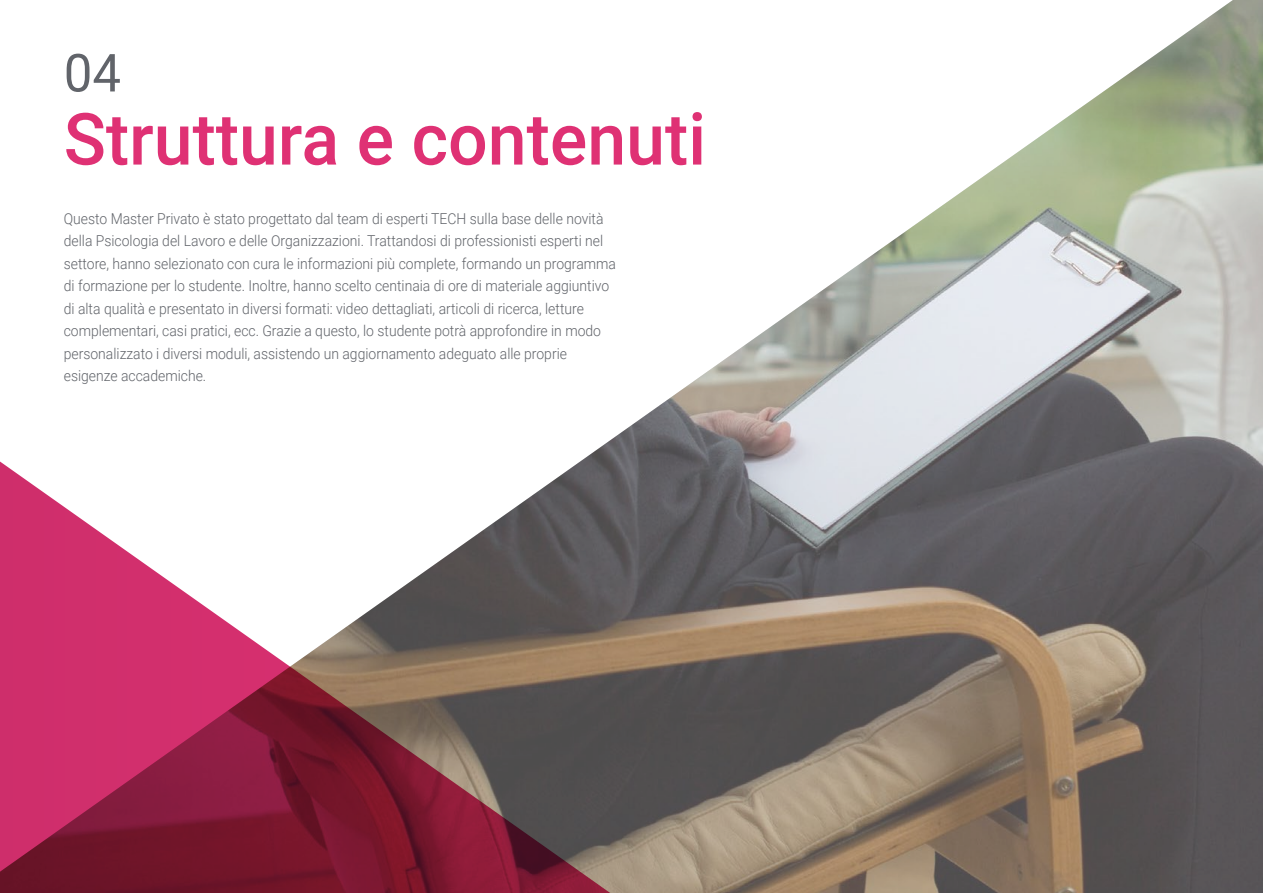
<style>
.page{position:relative;width:1263px;height:893px;background:#fff}
.page>*{position:absolute;margin:0;border:0;box-sizing:border-box;transform-origin:0 0}
.t1{font:500 72px "Roboto";color:#df3174}
.t2{font:52.5px "Roboto";color:#61646a}
.t3{font:300 15px/22.5px "Roboto";color:#61646a;scale:.93 1}
</style>
<div class="page">
<img style="left:602px;top:0;width:661px;height:893px">
<svg style="left:0;top:446px;width:640px;height:447px"></svg>
<h2 class="t2" style="left:64px;top:36px;width:59px">04</h2>
<h1 class="t1" style="left:64px;top:89px;width:644px">Struttura e contenuti</h1>
<p class="t3" style="left:64px;top:207px;width:595px">Questo Master Privato è stato progettato dal team di esperti TECH sulla base delle novità della Psicologia del Lavoro e delle Organizzazioni. Trattandosi di professionisti esperti nel settore, hanno selezionato con cura le informazioni più complete, formando un programma di formazione per lo studente. Inoltre, hanno scelto centinaia di ore di materiale aggiuntivo di alta qualità e presentato in diversi formati: video dettagliati, articoli di ricerca, letture complementari, casi pratici, ecc. Grazie a questo, lo studente potrà approfondire in modo personalizzato i diversi moduli, assistendo un aggiornamento adeguato alle proprie esigenze accademiche.</p>
</div>
